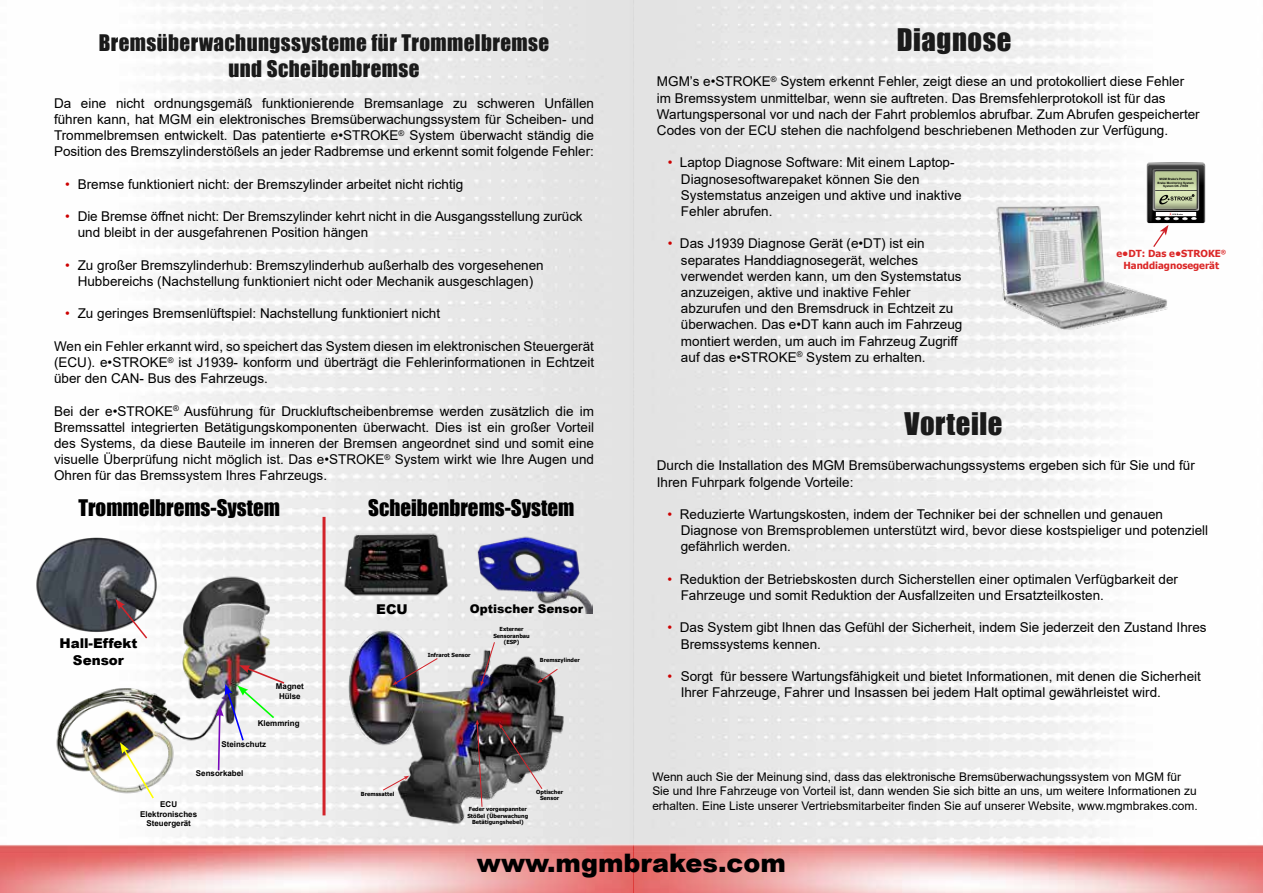
<style>
.page{position:relative;width:1263px;height:893px;background:#fff}
.page>*{position:absolute;margin:0;border:0;box-sizing:border-box;transform-origin:0 0}
.t1{font:28.65px "Impact";letter-spacing:.02em;color:#1a1a1a}
.t2{font:900 25.5px "Arial";color:#000}
.t3{font:21px/25.2px "Impact";letter-spacing:.02em;color:#1a1a1a;text-align:center}
.t4{font:21px "Impact";color:#000}
.t5{font:13.5px/16.2px "Arial";color:#000}
.t6{font:900 13.5px/16.2px "Arial";color:#000;text-align:center}
.t7{font:12px/14.2px "Arial";color:#000}
.t8{font:900 12px "Arial";color:#000}
.t9{font:700 9.75px/11.7px "Tahoma";color:#db2727;text-align:center}
.t10{font:700 7.95px/9.6px "Arial";color:#000;text-align:center}
.t11{font:700 5.55px/6.6px "Tahoma";color:#000;text-align:center}
.t12{font:700 3px/3.6px "Arial";color:#000;text-align:center}
.s1{color:#c00}
</style>
<div class="page">
<img style="left:0;top:0;width:1263px;height:893px">
<img style="left:966px;top:192px;width:217px;height:151px">
<img style="left:1142px;top:159px;width:66px;height:13px">
<img style="left:1199px;top:161px;width:9px;height:66px">
<img style="left:1143px;top:161px;width:9px;height:65px">
<svg style="left:1147px;top:162px;width:58px;height:86px"></svg>
<img style="left:334px;top:523px;width:116px;height:93px">
<img style="left:466px;top:527px;width:126px;height:86px">
<img style="left:347px;top:627px;width:218px;height:202px">
<svg style="left:392px;top:657px;width:47px;height:28px"></svg>
<svg style="left:480px;top:641px;width:16px;height:45px"></svg>
<svg style="left:537px;top:668px;width:22px;height:15px"></svg>
<svg style="left:499px;top:723px;width:44px;height:67px;background:#696363"></svg>
<svg style="left:382px;top:776px;width:27px;height:15px"></svg>
<svg style="left:475px;top:720px;width:8px;height:88px"></svg>
<img style="left:50px;top:567px;width:234px;height:233px">
<img style="left:216px;top:665px;width:70px;height:107px">
<svg style="left:120px;top:742px;width:35px;height:58px"></svg>
<svg style="left:322px;top:517px;width:4px;height:298px"></svg>
<img style="left:32px;top:537px;width:127px;height:95px">
<svg style="left:115px;top:599px;width:34px;height:41px"></svg>
<h3 class="t3" style="left:99px;top:30px;width:452px">Bremsüberwachungssysteme für Trommelbremse und Scheibenbremse</h3>
<p class="t5" style="left:54px;top:95px;width:542px;text-align:justify">Da eine nicht ordnungsgemäß funktionierende Bremsanlage zu schweren Unfällen führen kann, hat MGM ein elektronisches Bremsüberwachungssystem für Scheiben- und Trommelbremsen entwickelt. Das patentierte e•STROKE<sup>®</sup> System überwacht ständig die Position des Bremszylinderstößels an jeder Radbremse und erkennt somit folgende Fehler:</p>
<p class="t5" style="left:65px;top:176px;width:400px"><span class="s1">•</span> Bremse funktioniert nicht: der Bremszylinder arbeitet nicht richtig</p>
<p class="t5" style="left:78px;top:208px;width:506px;text-indent:-12px"><span class="s1">•</span> Die Bremse öffnet nicht: Der Bremszylinder kehrt nicht in die Ausgangsstellung zurück und bleibt in der ausgefahrenen Position hängen</p>
<p class="t5" style="left:65px;top:257px;width:480px;text-align:center"><span class="s1">•</span> Zu großer Bremszylinderhub: Bremszylinderhub außerhalb des vorgesehenen<br>Hubbereichs (Nachstellung funktioniert nicht oder Mechanik ausgeschlagen)</p>
<p class="t5" style="left:65px;top:305px;width:376px"><span class="s1">•</span> Zu geringes Bremsenlüftspiel: Nachstellung funktioniert nicht</p>
<p class="t5" style="left:54px;top:338px;width:542px;text-align:justify">Wen ein Fehler erkannt wird, so speichert das System diesen im elektronischen Steuergerät (ECU). e•STROKE<sup>®</sup> ist J1939- konform und überträgt die Fehlerinformationen in Echtzeit über den CAN- Bus des Fahrzeugs.</p>
<p class="t5" style="left:54px;top:403px;width:541px;text-align:justify">Bei der e•STROKE<sup>®</sup> Ausführung für Druckluftscheibenbremse werden zusätzlich die im Bremssattel integrierten Betätigungskomponenten überwacht. Dies ist ein großer Vorteil des Systems, da diese Bauteile im inneren der Bremsen angeordnet sind und somit eine visuelle Überprüfung nicht möglich ist. Das e•STROKE<sup>®</sup> System wirkt wie Ihre Augen und Ohren für das Bremssystem Ihres Fahrzeugs.</p>
<h3 class="t4" style="left:78px;top:492px;width:203px">Trommelbrems-System</h3>
<h3 class="t4" style="left:368px;top:492px;width:208px">Scheibenbrems-System</h3>
<p class="t6" style="left:59px;top:635px;width:80px">Hall-Effekt<br>Sensor</p>
<p class="t10" style="left:276px;top:681px;width:29px">Magnet<br>Hülse</p>
<p class="t10" style="left:258px;top:718px;width:43px">Klemmring</p>
<p class="t10" style="left:221px;top:739px;width:46px">Steinschutz</p>
<p class="t10" style="left:196px;top:769px;width:49px">Sensorkabel</p>
<p class="t10" style="left:140px;top:800px;width:58px">ECU<br>Elektronisches<br>Steuergerät</p>
<p class="t6" style="left:376px;top:601px;width:33px">ECU</p>
<p class="t8" style="left:470px;top:600px;width:115px">Optischer Sensor</p>
<p class="t11" style="left:428px;top:652px;width:44px">Infrarot Sensor</p>
<p class="t11" style="left:493px;top:626px;width:38px">Externer<br>Sensoranbau (ESP)</p>
<p class="t11" style="left:540px;top:656px;width:41px">Bremszylinder</p>
<p class="t11" style="left:361px;top:791px;width:35px">Bremssattel</p>
<p class="t11" style="left:467px;top:806px;width:62px">Feder vorgespannter<br>Stößel (Überwachung<br>Betätigungshebel)</p>
<p class="t11" style="left:536px;top:789px;width:28px">Optischer<br>Sensor</p>
<h1 class="t1" style="left:897px;top:18px;width:116px">Diagnose</h1>
<p class="t5" style="left:657px;top:74px;width:544px">MGM’s e•STROKE<sup>®</sup> System erkennt Fehler, zeigt diese an und protokolliert diese Fehler im Bremssystem unmittelbar, wenn sie auftreten. Das Bremsfehlerprotokoll ist für das Wartungspersonal vor und nach der Fahrt problemlos abrufbar. Zum Abrufen gespeicherter Codes von der ECU stehen die nachfolgend beschriebenen Methoden zur Verfügung.</p>
<p class="t5" style="left:681px;top:155px;width:282px;text-indent:-13px"><span class="s1">•</span> Laptop Diagnose Software: Mit einem Laptop-Diagnosesoftwarepaket können Sie den Systemstatus anzeigen und aktive und inaktive Fehler abrufen.</p>
<p class="t5" style="left:681px;top:236px;width:283px;text-indent:-13px"><span class="s1">•</span> Das J1939 Diagnose Gerät (e•DT) ist ein separates Handdiagnosegerät, welches verwendet werden kann, um den Systemstatus anzuzeigen, aktive und inaktive Fehler abzurufen und den Bremsdruck in Echtzeit zu überwachen. Das e•DT kann auch im Fahrzeug montiert werden, um auch im Fahrzeug Zugriff auf das e•STROKE<sup>®</sup> System zu erhalten.</p>
<p class="t12" style="left:1157px;top:177px;width:38px">MGM Brake’s Patented<br>Brake Monitoring System<br>System OK J1939</p>
<p class="t9" style="left:1116px;top:248px;width:111px">e•DT: Das e•STROKE<sup>®<br></sup>Handdiagnosegerät</p>
<h1 class="t1" style="left:904px;top:401px;width:100px">Vorteile</h1>
<p class="t5" style="left:657px;top:457px;width:539px">Durch die Installation des MGM Bremsüberwachungssystems ergeben sich für Sie und für<br>Ihren Fuhrpark folgende Vorteile:</p>
<p class="t5" style="left:681px;top:506px;width:529px;text-indent:-13px"><span class="s1">•</span> Reduzierte Wartungskosten, indem der Techniker bei der schnellen und genauen<br>Diagnose von Bremsproblemen unterstützt wird, bevor diese kostspieliger und potenziell gefährlich werden.</p>
<p class="t5" style="left:681px;top:571px;width:499px;text-indent:-13px"><span class="s1">•</span> Reduktion der Betriebskosten durch Sicherstellen einer optimalen Verfügbarkeit der<br>Fahrzeuge und somit Reduktion der Ausfallzeiten und Ersatzteilkosten.</p>
<p class="t5" style="left:681px;top:619px;width:527px;text-indent:-13px"><span class="s1">•</span> Das System gibt Ihnen das Gefühl der Sicherheit, indem Sie jederzeit den Zustand Ihres<br>Bremssystems kennen.</p>
<p class="t5" style="left:681px;top:668px;width:522px;text-indent:-13px"><span class="s1">•</span> Sorgt für bessere Wartungsfähigkeit und bietet Informationen, mit denen die Sicherheit<br>Ihrer Fahrzeuge, Fahrer und Insassen bei jedem Halt optimal gewährleistet wird.</p>
<p class="t7" style="left:652px;top:770px;width:547px">Wenn auch Sie der Meinung sind, dass das elektronische Bremsüberwachungssystem von MGM für<br>Sie und Ihre Fahrzeuge von Vorteil ist, dann wenden Sie sich bitte an uns, um weitere Informationen zu erhalten. Eine Liste unserer Vertriebsmitarbeiter finden Sie auf unserer Website, www.mgmbrakes.com.</p>
<h2 class="t2" style="left:477px;top:844px;width:311px">www.mgmbrakes.com</h2>
</div>
